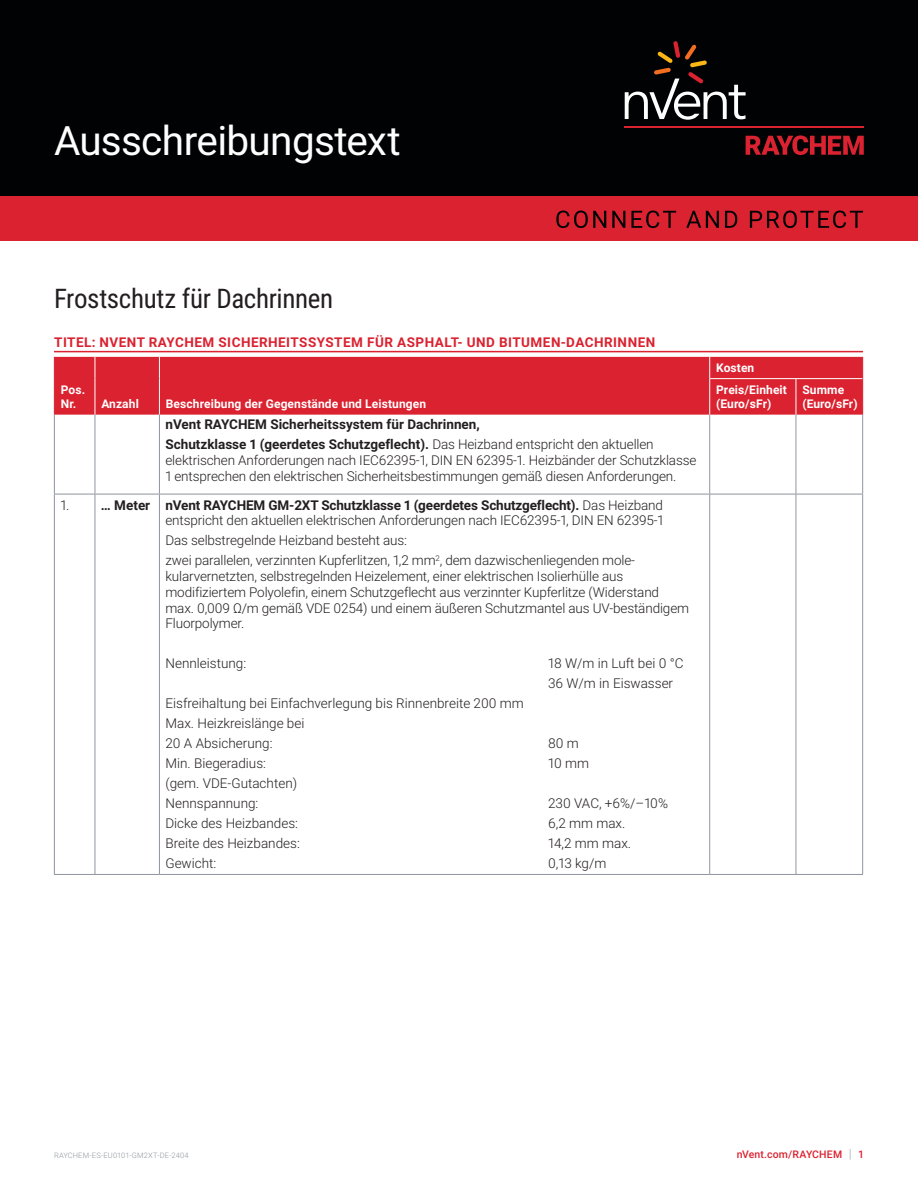
<style>
.page{position:relative;width:918px;height:1188px;background:#fff}
.page>*{position:absolute;margin:0;border:0;box-sizing:border-box;transform-origin:0 0}
.Title_Product_Name{font:40.5px "Roboto";letter-spacing:-.02em;color:#fff}
.Product_Description{font:27px "Roboto Condensed";letter-spacing:-.015em;color:#231f20}
.Table_Text_with_tab_85mm{font:300 13.5px/15.8px "Roboto";color:#231f20}
.Table_Text{font:300 13.5px/15.8px "Roboto";letter-spacing:-.01em;color:#231f20}
.Subhead{font:700 13.5px "Roboto";letter-spacing:.035em;color:#db2230}
.Table_Text_with_tab_85mm-2{font:700 13.5px "Roboto";color:#231f20}
.Table_Text-2{font:700 13.5px "Roboto";color:#231f20}
.Table_Subhead{font:700 12px/14.2px "Roboto";letter-spacing:.01em;color:#fff}
.t1{font:500 10.5px "Roboto";letter-spacing:.015em;color:#db2230}
.t2{font:300 7.5px "Roboto";letter-spacing:.015em;color:#8f959e}
.s1{font-weight:700}
.s2{font-weight:300;font-size:12.6px;color:#8f959e}
</style>
<div class="page">
<div style="left:0;top:0;width:918px;height:196px;background:#010203"></div>
<div style="left:0;top:196px;width:918px;height:45px;background:#db2230"></div>
<svg style="left:556px;top:211px;width:307px;height:17px"></svg>
<svg style="left:746px;top:135px;width:118px;height:20px"></svg>
<hr style="left:625px;top:127px;width:239px;height:1px;background:#db2230">
<svg style="left:625px;top:41px;width:121px;height:79px"></svg>
<hr style="left:54px;top:351px;width:809px;height:1px;background:#db2230">
<div style="left:55px;top:357px;width:807px;height:58px;background:#db2230"></div>
<svg style="left:54px;top:357px;width:1px;height:22px"></svg>
<hr style="left:54px;top:379px;width:1px;height:36px;background:#db2230">
<hr style="left:54px;top:494px;width:41px;height:1px;background:#8f959e">
<hr style="left:95px;top:494px;width:64px;height:1px;background:#8f959e">
<hr style="left:159px;top:494px;width:551px;height:1px;background:#8f959e">
<hr style="left:710px;top:494px;width:86px;height:1px;background:#8f959e">
<hr style="left:796px;top:494px;width:67px;height:1px;background:#8f959e">
<svg style="left:862px;top:357px;width:1px;height:22px"></svg>
<hr style="left:862px;top:379px;width:1px;height:36px;background:#db2230">
<hr style="left:796px;top:379px;width:1px;height:36px;background:#fff">
<svg style="left:159px;top:357px;width:1px;height:22px"></svg>
<svg style="left:709px;top:357px;width:1px;height:22px"></svg>
<hr style="left:159px;top:379px;width:1px;height:36px;background:#fff">
<hr style="left:709px;top:379px;width:1px;height:36px;background:#fff">
<hr style="left:710px;top:378px;width:86px;height:1px;background:#fff">
<hr style="left:796px;top:378px;width:66px;height:1px;background:#fff">
<hr style="left:54px;top:415px;width:1px;height:79px;background:#8f959e">
<hr style="left:862px;top:415px;width:1px;height:79px;background:#8f959e">
<hr style="left:54px;top:494px;width:1px;height:380px;background:#8f959e">
<hr style="left:862px;top:494px;width:1px;height:380px;background:#8f959e">
<hr style="left:54px;top:874px;width:41px;height:1px;background:#8f959e">
<hr style="left:95px;top:874px;width:64px;height:1px;background:#8f959e">
<hr style="left:159px;top:874px;width:551px;height:1px;background:#8f959e">
<hr style="left:710px;top:874px;width:86px;height:1px;background:#8f959e">
<hr style="left:796px;top:874px;width:67px;height:1px;background:#8f959e">
<hr style="left:159px;top:415px;width:1px;height:79px;background:#8f959e">
<hr style="left:709px;top:415px;width:1px;height:79px;background:#8f959e">
<hr style="left:796px;top:415px;width:1px;height:79px;background:#8f959e">
<hr style="left:159px;top:494px;width:1px;height:380px;background:#8f959e">
<hr style="left:709px;top:494px;width:1px;height:380px;background:#8f959e">
<hr style="left:796px;top:494px;width:1px;height:380px;background:#8f959e">
<svg style="left:95px;top:357px;width:1px;height:22px"></svg>
<hr style="left:95px;top:379px;width:1px;height:36px;background:#fff">
<hr style="left:95px;top:415px;width:1px;height:79px;background:#8f959e">
<hr style="left:95px;top:494px;width:1px;height:380px;background:#8f959e">
<p class="Title_Product_Name" style="left:54px;top:112px;width:348px">Ausschreibungstext</p>
<p class="Product_Description" style="left:54px;top:280px;width:281px">Frostschutz für Dachrinnen</p>
<p class="Subhead" style="left:54px;top:332px;width:603px">TITEL: NVENT RAYCHEM SICHERHEITSSYSTEM FÜR ASPHALT- UND BITUMEN-DACHRINNEN</p>
<p class="Table_Subhead" style="left:61px;top:382px;width:26px">Pos.<br>Nr.</p>
<p class="Table_Subhead" style="left:101px;top:396px;width:39px">Anzahl</p>
<p class="Table_Subhead" style="left:166px;top:396px;width:262px">Beschreibung der Gegenstände und Leistungen</p>
<p class="Table_Text_with_tab_85mm-2" style="left:165px;top:415px;width:316px">nVent RAYCHEM Sicherheitssystem für Dachrinnen,</p>
<p class="Table_Text_with_tab_85mm" style="left:165px;top:436px;width:533px"><span class="s1">Schutzklasse 1 (geerdetes Schutzgeflecht).</span> Das Heizband entspricht den aktuellen elektrischen Anforderungen nach IEC62395-1, DIN EN 62395-1. Heizbänder der Schutzklasse<br>1 entsprechen den elektrischen Sicherheitsbestimmungen gemäß diesen Anforderungen.</p>
<p class="Table_Text" style="left:60px;top:497px;width:11px">1.</p>
<p class="Table_Text-2" style="left:101px;top:495px;width:51px">… Meter</p>
<p class="Table_Text" style="left:165px;top:497px;width:500px"><span class="s1">nVent RAYCHEM GM-2XT Schutzklasse 1 (geerdetes Schutzgeflecht).</span> Das Heizband entspricht den aktuellen elektrischen Anforderungen nach IEC62395-1, DIN EN 62395-1</p>
<p class="Table_Text" style="left:165px;top:532px;width:243px">Das selbstregelnde Heizband besteht aus:</p>
<p class="Table_Text" style="left:165px;top:552px;width:525px">zwei parallelen, verzinnten Kupferlitzen, 1,2 mm<sup>2</sup>, dem dazwischenliegenden mole&shy;kularvernetzten, selbstregelnden Heizelement, einer elektrischen Isolierhülle aus modifiziertem Polyolefin, einem Schutzgeflecht aus verzinnter Kupferlitze (Widerstand max. 0,009 Ω/m gemäß VDE 0254) und einem äußeren Schutzmantel aus UV-beständigem Fluorpolymer.</p>
<p class="Table_Text_with_tab_85mm" style="left:165px;top:655px;width:82px">Nennleistung:</p>
<p class="Table_Text_with_tab_85mm" style="left:548px;top:655px;width:137px">18 W/m in Luft bei 0 °C</p>
<p class="Table_Text_with_tab_85mm" style="left:548px;top:675px;width:127px">36 W/m in Eiswasser</p>
<p class="Table_Text_with_tab_85mm" style="left:165px;top:695px;width:360px">Eisfreihaltung bei Einfachverlegung bis Rinnenbreite 200 mm</p>
<p class="Table_Text_with_tab_85mm" style="left:165px;top:715px;width:141px">Max. Heizkreislänge bei</p>
<p class="Table_Text_with_tab_85mm" style="left:165px;top:735px;width:109px">20 A Absicherung:</p>
<p class="Table_Text_with_tab_85mm" style="left:548px;top:735px;width:32px">80 m</p>
<p class="Table_Text_with_tab_85mm" style="left:165px;top:755px;width:102px">Min. Biegeradius:</p>
<p class="Table_Text_with_tab_85mm" style="left:548px;top:755px;width:42px">10 mm</p>
<p class="Table_Text_with_tab_85mm" style="left:165px;top:775px;width:133px">(gem. VDE-Gutachten)</p>
<p class="Table_Text_with_tab_85mm" style="left:165px;top:795px;width:94px">Nennspannung:</p>
<p class="Table_Text_with_tab_85mm" style="left:548px;top:795px;width:121px">230 VAC, +6%/–10%</p>
<p class="Table_Text_with_tab_85mm" style="left:165px;top:815px;width:134px">Dicke des Heizbandes:</p>
<p class="Table_Text_with_tab_85mm" style="left:548px;top:815px;width:79px">6,2 mm max.</p>
<p class="Table_Text_with_tab_85mm" style="left:165px;top:835px;width:136px">Breite des Heizbandes:</p>
<p class="Table_Text_with_tab_85mm" style="left:548px;top:835px;width:85px">14,2 mm max.</p>
<p class="Table_Text_with_tab_85mm" style="left:165px;top:855px;width:52px">Gewicht:</p>
<p class="Table_Text_with_tab_85mm" style="left:548px;top:855px;width:60px">0,13 kg/m</p>
<p class="Table_Subhead" style="left:716px;top:360px;width:40px">Kosten</p>
<p class="Table_Subhead" style="left:716px;top:382px;width:72px">Preis/Einheit</p>
<p class="Table_Subhead" style="left:716px;top:396px;width:57px">(Euro/sFr)</p>
<p class="Table_Subhead" style="left:802px;top:382px;width:43px">Summe</p>
<p class="Table_Subhead" style="left:802px;top:396px;width:57px">(Euro/sFr)</p>
<p class="t2" style="left:54px;top:1150px;width:136px">RAYCHEM-ES-EU0101-GM2XT-DE-2404</p>
<p class="t1" style="left:737px;top:1147px;width:129px">nVent.com/RAYCHEM <span class="s2">|</span> 1</p>
</div>
